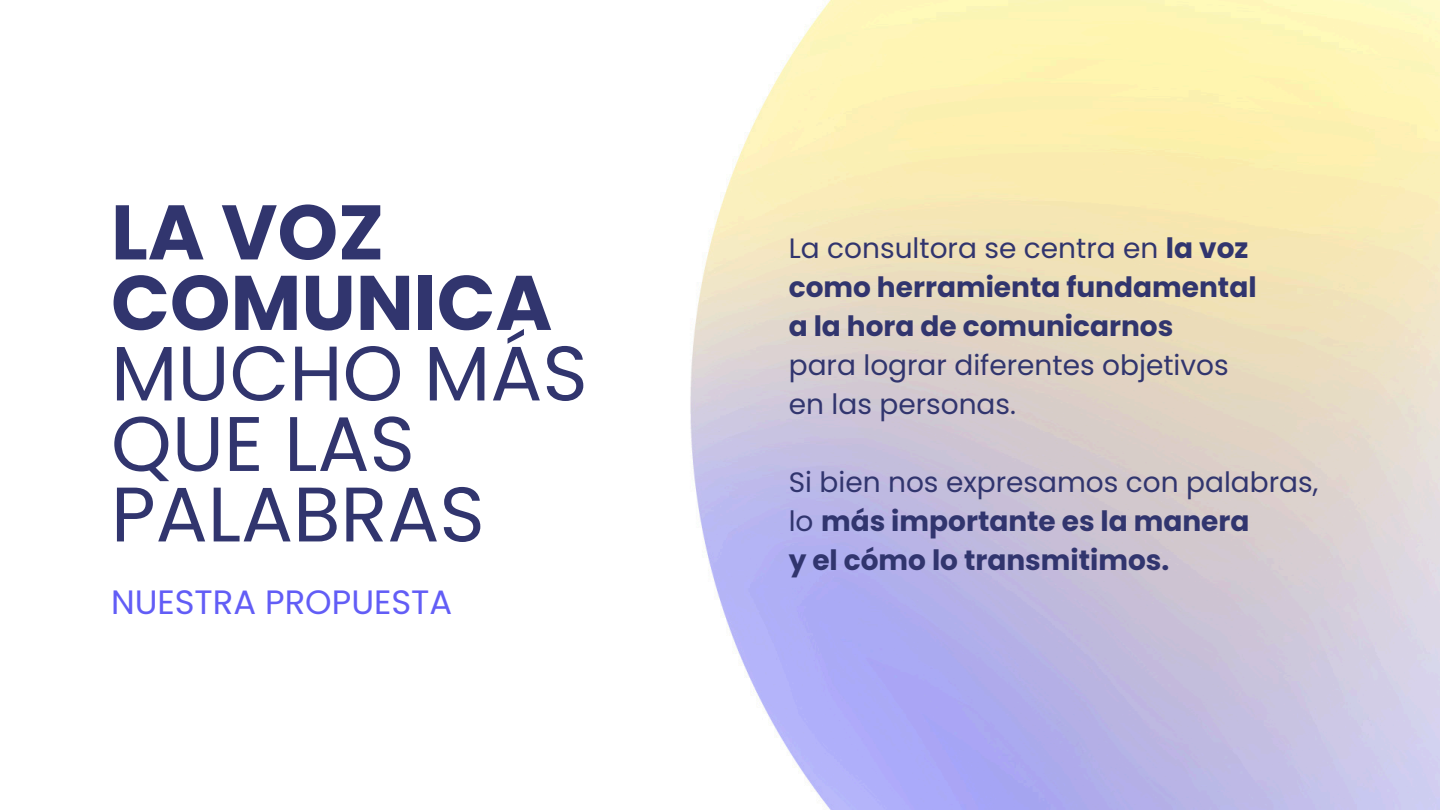
<style>
.page{position:relative;width:1440px;height:810px;background:#fff}
.page>*{position:absolute;margin:0;border:0;box-sizing:border-box;transform-origin:0 0}
.t1{font:77.2px/70.5px "Poppins";color:#31356e}
.t2{font:33.8px "Poppins";color:#625df6}
.t3{font:28px "Poppins";color:#31356e}
.t4{font:700 28px "Poppins";color:#31356e}
.s1{font-weight:700}
.s2{font-weight:400}
</style>
<div class="page">
<h1 class="t1" style="left:111px;top:197px;width:478px"><span class="s1">LA VOZ<br>COMUNICA<br></span>MUCHO MÁS<br>QUE LAS<br>PALABRAS</h1>
<p class="t2" style="left:111px;top:578px;width:343px">NUESTRA PROPUESTA</p>
<h2 class="t3" style="left:789px;top:229px;width:461px">La consultora se centra en <span class="s1">la voz</span></h2>
<p class="t4" style="left:789px;top:268px;width:469px">como herramienta fundamental</p>
<p class="t4" style="left:789px;top:307px;width:386px">a la hora de comunicarnos</p>
<p class="t3" style="left:789px;top:346px;width:441px">para lograr diferentes objetivos</p>
<p class="t3" style="left:789px;top:385px;width:229px">en las personas.</p>
<p class="t3" style="left:789px;top:463px;width:531px">Si bien nos expresamos con palabras,</p>
<p class="t4" style="left:789px;top:502px;width:462px"><span class="s2">lo</span> más importante es la manera</p>
<p class="t4" style="left:789px;top:541px;width:382px">y el cómo lo transmitimos.</p>
</div>
